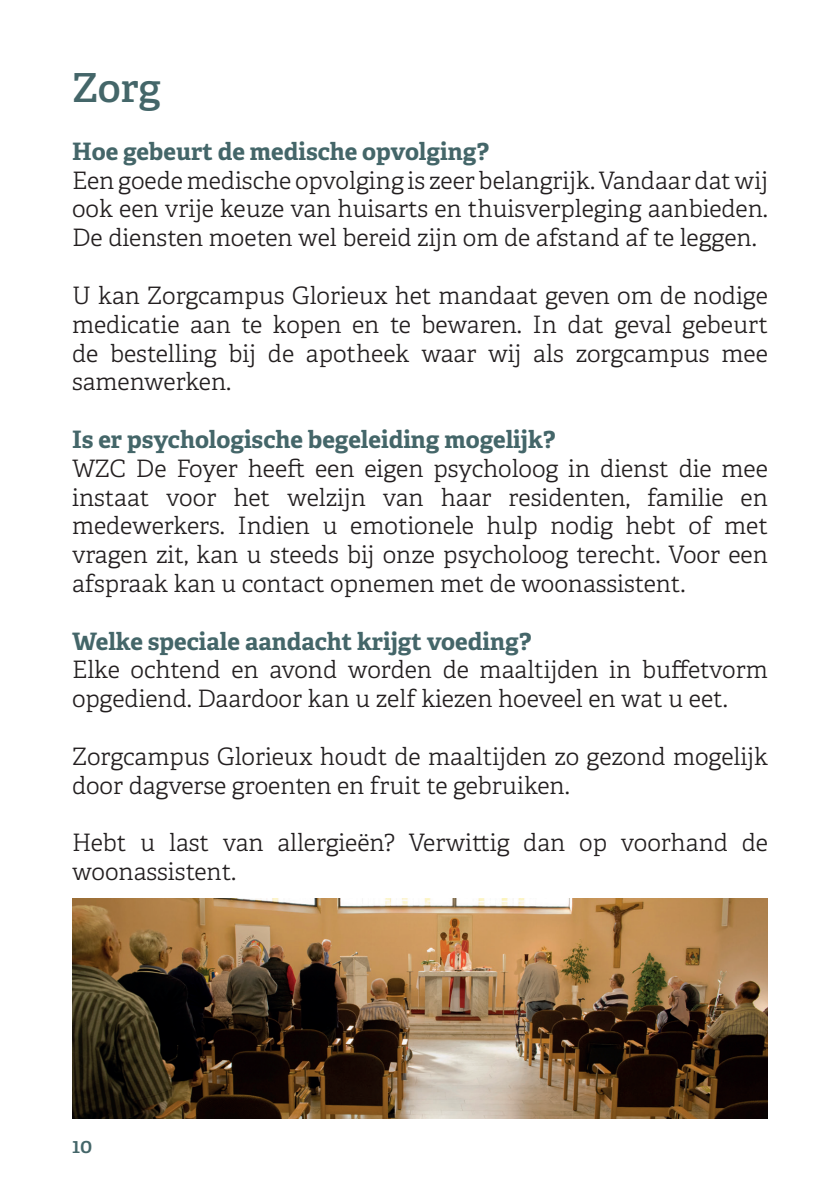
<style>
.page{position:relative;width:840px;height:1191px;background:#fff}
.page>*{position:absolute;margin:0;border:0;box-sizing:border-box;transform-origin:0 0}
.Hoofdtitel{font:600 40px "Adelle";color:#446669}
.body{font:300 24px/28.8px "Adelle";color:#231f20;text-align:justify}
.Tussentitel{font:700 24px "Adelle";color:#446669}
.t1{font:600 20.8px "Adelle";color:#446669}
</style>
<div class="page">
<img style="left:72px;top:898px;width:695px;height:220px">
<p class="Hoofdtitel" style="left:72px;top:63px;width:90px">Zorg</p>
<p class="Tussentitel" style="left:72px;top:136px;width:418px">Hoe gebeurt de medische opvolging?</p>
<p class="body" style="left:72px;top:166px;width:697px">Een goede medische opvolging is zeer belangrijk. Vandaar dat wij ook een vrije keuze van huisarts en thuisverpleging aanbieden.<br>De diensten moeten wel bereid zijn om de afstand af te leggen.</p>
<p class="body" style="left:72px;top:281px;width:697px">U kan Zorgcampus Glorieux het mandaat geven om de nodige medicatie aan te kopen en te bewaren. In dat geval gebeurt de bestelling bij de apotheek waar wij als zorgcampus mee samenwerken.</p>
<p class="Tussentitel" style="left:72px;top:424px;width:484px">Is er psychologische begeleiding mogelijk?</p>
<p class="body" style="left:72px;top:454px;width:697px">WZC De Foyer heeft een eigen psycholoog in dienst die mee instaat voor het welzijn van haar residenten, familie en medewerkers. Indien u emotionele hulp nodig hebt of met vragen zit, kan u steeds bij onze psycholoog terecht. Voor een afspraak kan u contact opnemen met de woonassistent.</p>
<p class="Tussentitel" style="left:72px;top:626px;width:460px">Welke speciale aandacht krijgt voeding?</p>
<p class="body" style="left:72px;top:656px;width:696px">Elke ochtend en avond worden de maaltijden in buffetvorm opgediend. Daardoor kan u zelf kiezen hoeveel en wat u eet.</p>
<p class="body" style="left:72px;top:742px;width:697px">Zorgcampus Glorieux houdt de maaltijden zo gezond mogelijk door dagverse groenten en fruit te gebruiken.</p>
<p class="body" style="left:72px;top:829px;width:697px">Hebt u last van allergieën? Verwittig dan op voorhand de woonassistent.</p>
<p class="t1" style="left:72px;top:1132px;width:22px">10</p>
</div>
